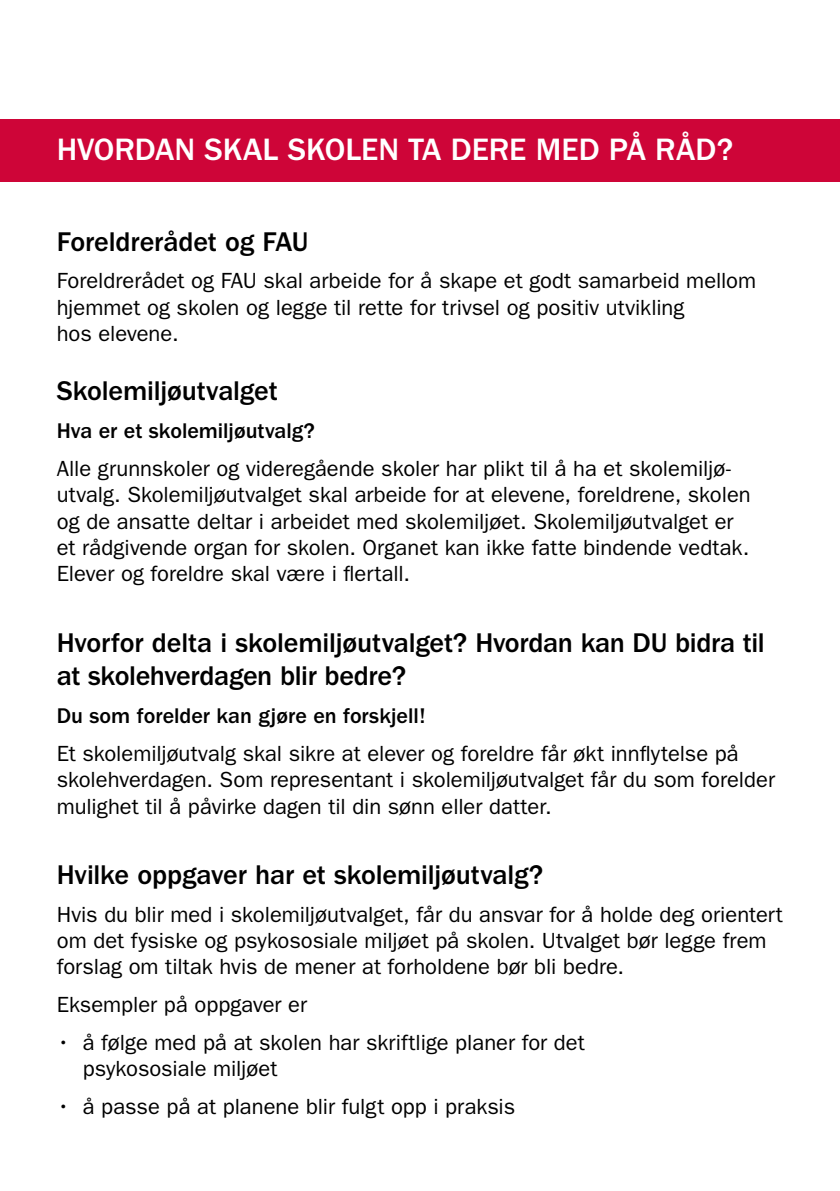
<style>
.page{position:relative;width:840px;height:1191px;background:#fff}
.page>*{position:absolute;margin:0;border:0;box-sizing:border-box;transform-origin:0 0}
.t1{font:500 32px "Franklin Gothic";color:#fff}
.t2{font:500 28px/33.6px "Franklin Gothic";letter-spacing:-.01em;color:#000}
.t3{font:22px/26.4px "Franklin Gothic";color:#000}
.t4{font:500 22px "Franklin Gothic";color:#000}
</style>
<div class="page">
<div style="left:0;top:119px;width:839px;height:62px;background:#ce0538"></div>
<h1 class="t1" style="left:57px;top:132px;width:677px">Hvordan skal skolen ta dere med på råd?</h1>
<p class="t2" style="left:57px;top:225px;width:253px">Foreldrerådet og FAU</p>
<p class="t3" style="left:57px;top:268px;width:700px">Foreldrerådet og FAU skal arbeide for å skape et godt samarbeid mellom hjemmet og skolen og legge til rette for trivsel og positiv utvikling<br>hos elevene.</p>
<p class="t2" style="left:57px;top:374px;width:222px">Skolemiljøutvalget</p>
<p class="t4" style="left:57px;top:418px;width:259px">Hva er et skolemiljøutvalg?</p>
<p class="t3" style="left:57px;top:455px;width:695px">Alle grunnskoler og videregående skoler har plikt til å ha et skolemiljø&shy;utvalg. Skolemiljøutvalget skal arbeide for at elevene, foreldrene, skolen og de ansatte deltar i arbeidet med skolemiljøet. Skolemiljøutvalget er et rådgivende organ for skolen. Organet kan ikke fatte bindende vedtak.<br>Elever og foreldre skal være i flertall.</p>
<p class="t2" style="left:57px;top:626px;width:709px">Hvorfor delta i skolemiljøutvalget? Hvordan kan DU bidra til at skolehverdagen blir bedre?</p>
<p class="t4" style="left:57px;top:703px;width:370px">Du som forelder kan gjøre en forskjell!</p>
<p class="t3" style="left:57px;top:740px;width:719px">Et skolemiljøutvalg skal sikre at elever og foreldre får økt innflytelse på skolehverdagen. Som representant i skolemiljøutvalget får du som forelder mulighet til å påvirke dagen til din sønn eller datter.</p>
<p class="t2" style="left:57px;top:858px;width:487px">Hvilke oppgaver har et skolemiljøutvalg?</p>
<p class="t3" style="left:57px;top:901px;width:727px">Hvis du blir med i skolemiljøutvalget, får du ansvar for å holde deg orientert om det fysiske og psykososiale miljøet på skolen. Utvalget bør legge frem forslag om tiltak hvis de mener at forholdene bør bli bedre.</p>
<p class="t3" style="left:57px;top:991px;width:252px">Eksempler på oppgaver er</p>
<p class="t3" style="left:83px;top:1029px;width:503px;text-indent:-26px">• å følge med på at skolen har skriftlige planer for det psykososiale miljøet</p>
<p class="t3" style="left:57px;top:1093px;width:459px">• å passe på at planene blir fulgt opp i praksis</p>
</div>
